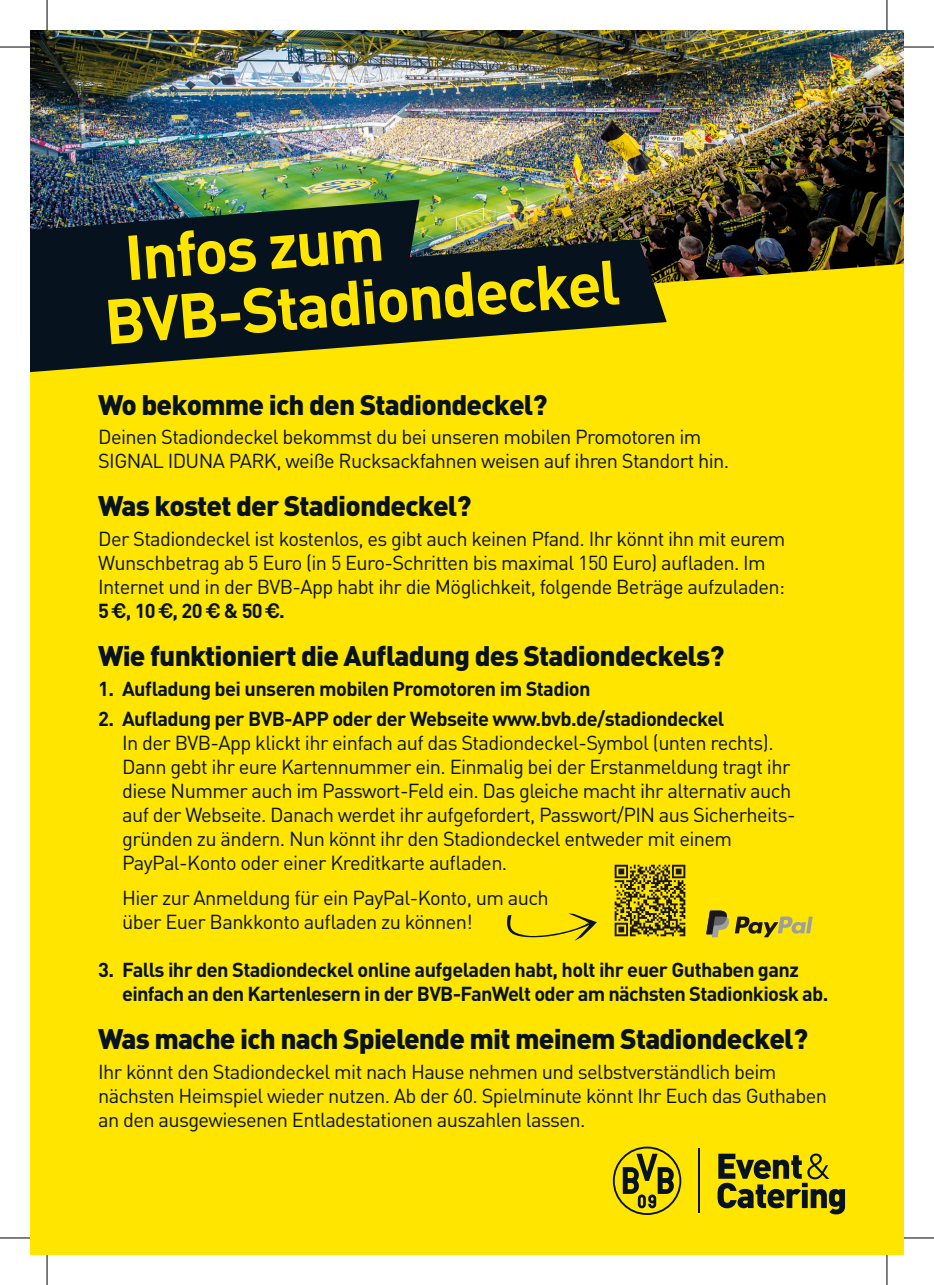
<style>
.page{position:relative;width:934px;height:1285px;background:#fff}
.page>*{position:absolute;margin:0;border:0;box-sizing:border-box;transform-origin:0 0}
.t1{font:700 62.4px/61px "DIN";color:#ffe500}
.t2{font:900 28px "DIN";letter-spacing:-.03em;color:#06131e}
.t3{font:20px/24px "DIN";letter-spacing:-.03em;color:#06131e}
.t4{font:700 20px/24px "DIN";letter-spacing:-.03em;color:#06131e}
.s1{font-weight:700}
.s2{font-family:"Euro A Logo";font-size:22px}
</style>
<div class="page">
<img style="left:30px;top:30px;width:873px;height:234px">
<div style="left:30px;top:264px;width:873px;height:991px;background:#ffe500"></div>
<svg style="left:30px;top:239px;width:636px;height:133px;background:#515217"></svg>
<svg style="left:30px;top:199px;width:389px;height:115px;background:#0f2026"></svg>
<svg style="left:717px;top:1153px;width:127px;height:61px;background:#9d920b"></svg>
<svg style="left:611px;top:1144px;width:71px;height:72px"></svg>
<svg style="left:612px;top:1146px;width:69px;height:69px"></svg>
<svg style="left:614px;top:1148px;width:65px;height:65px"></svg>
<svg style="left:622px;top:1153px;width:54px;height:55px;background:#9e930b"></svg>
<hr style="left:698px;top:1148px;width:2px;height:65px;background:#06131e">
<svg style="left:506px;top:913px;width:90px;height:28px;background:#e0cb03"></svg>
<svg style="left:734px;top:916px;width:78px;height:21px;background:#bbab24"></svg>
<svg style="left:706px;top:910px;width:22px;height:27px"></svg>
<img style="left:607px;top:858px;width:85px;height:85px">
<hr style="left:0;top:47px;width:30px;height:1px;background:#000">
<hr style="left:903px;top:47px;width:30px;height:1px;background:#000">
<hr style="left:0;top:1237px;width:30px;height:1px;background:#000">
<hr style="left:903px;top:1237px;width:30px;height:1px;background:#000">
<hr style="left:47px;top:0;width:1px;height:30px;background:#000">
<hr style="left:47px;top:1255px;width:1px;height:30px;background:#000">
<hr style="left:886px;top:0;width:1px;height:30px;background:#000">
<hr style="left:886px;top:1255px;width:1px;height:30px;background:#000">
<p class="t1" style="left:98px;top:226px;width:518px;text-indent:25px;rotate:-4deg">Infos zum<br>BVB-Stadiondeckel</p>
<p class="t2" style="left:98px;top:386px;width:451px">Wo bekomme ich den Stadiondeckel?</p>
<p class="t3" style="left:98px;top:425px;width:632px">Deinen Stadiondeckel bekommst du bei unseren mobilen Promotoren im<br>SIGNAL IDUNA PARK, weiße Rucksackfahnen weisen auf ihren Standort hin.</p>
<p class="t2" style="left:98px;top:487px;width:375px">Was kostet der Stadiondeckel?</p>
<p class="t3" style="left:98px;top:526px;width:688px">Der Stadiondeckel ist kostenlos, es gibt auch keinen Pfand. Ihr könnt ihn mit eurem Wunschbetrag ab 5 Euro (in 5 Euro-Schritten bis maximal 150 Euro) aufladen. Im Internet und in der BVB-App habt ihr die Möglichkeit, folgende Beträge aufzuladen:<br><span class="s1">5</span> <span class="s2">F</span><span class="s1">, 10</span> <span class="s2">F</span><span class="s1">, 20</span> <span class="s2">F</span> <span class="s1">&amp; 50</span> <span class="s2">F</span><span class="s1">.</span></p>
<p class="t2" style="left:98px;top:637px;width:627px">Wie funktioniert die Aufladung des Stadiondeckels?</p>
<p class="t4" style="left:98px;top:676px;width:494px">1. Aufladung bei unseren mobilen Promotoren im Stadion</p>
<p class="t4" style="left:98px;top:705px;width:627px">2. Aufladung per BVB-APP oder der Webseite www.bvb.de/stadiondeckel</p>
<p class="t3" style="left:122px;top:730px;width:674px">In der BVB-App klickt ihr einfach auf das Stadiondeckel-Symbol (unten rechts).<br>Dann gebt ihr eure Kartennummer ein. Einmalig bei der Erstanmeldung tragt ihr diese Nummer auch im Passwort-Feld ein. Das gleiche macht ihr alternativ auch auf der Webseite. Danach werdet ihr aufgefordert, Passwort/PIN aus Sicherheits&shy;gründen zu ändern. Nun könnt ihr den Stadiondeckel entweder mit einem PayPal-Konto oder einer Kreditkarte aufladen.</p>
<p class="t3" style="left:122px;top:885px;width:428px">Hier zur Anmeldung für ein PayPal-Konto, um auch über Euer Bankkonto aufladen zu können!</p>
<p class="t4" style="left:122px;top:957px;width:707px;text-indent:-24px">3. Falls ihr den Stadiondeckel online aufgeladen habt, holt ihr euer Guthaben ganz einfach an den Kartenlesern in der BVB-FanWelt oder am nächsten Stadionkiosk ab.</p>
<p class="t2" style="left:98px;top:1020px;width:711px">Was mache ich nach Spielende mit meinem Stadiondeckel?</p>
<p class="t3" style="left:98px;top:1059px;width:730px">Ihr könnt den Stadiondeckel mit nach Hause nehmen und selbstverständlich beim nächsten Heimspiel wieder nutzen. Ab der 60. Spielminute könnt Ihr Euch das Guthaben an den ausgewiesenen Entladestationen auszahlen lassen.</p>
</div>
